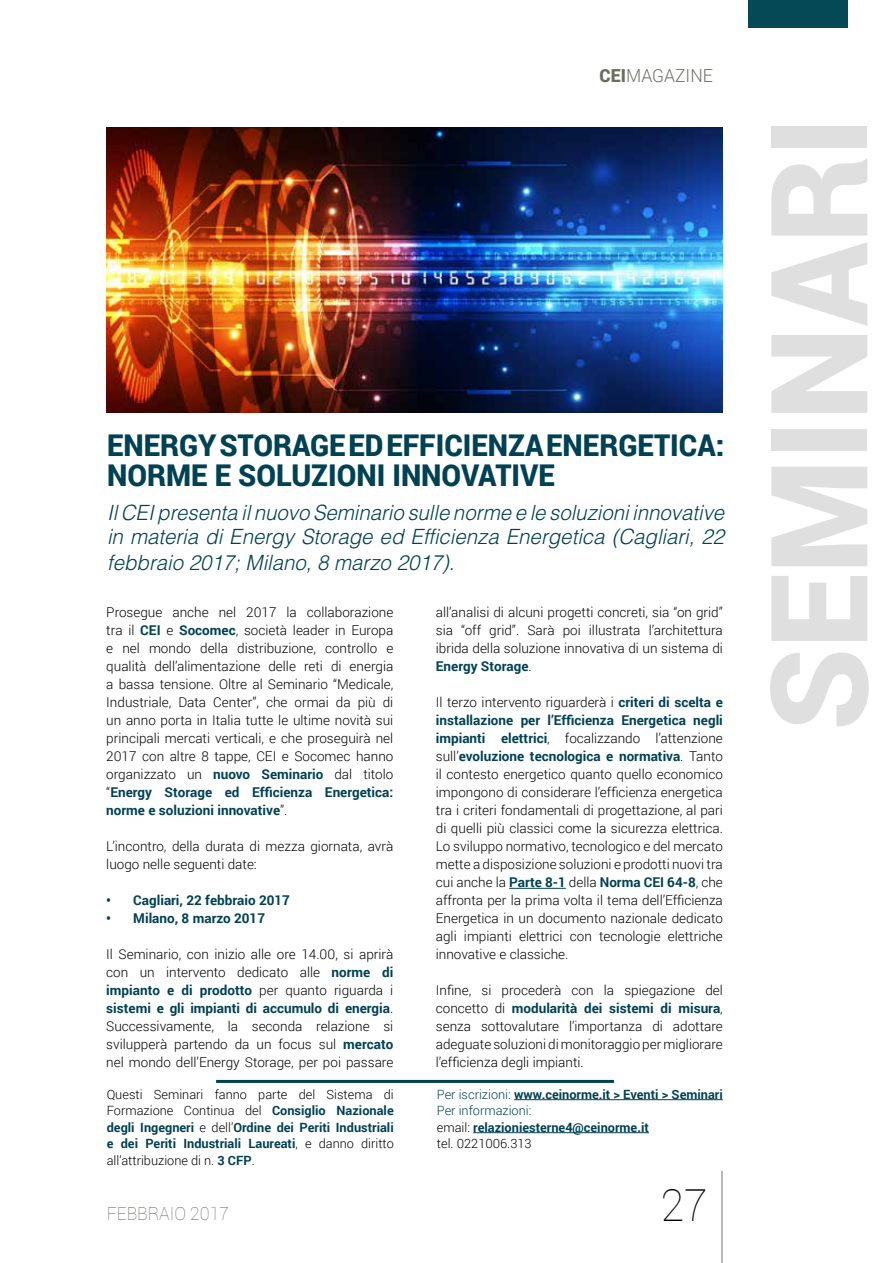
<style>
.page{position:relative;width:893px;height:1263px;background:#fff}
.page>*{position:absolute;margin:0;border:0;box-sizing:border-box;transform-origin:0 0}
.t1{font:900 135px "Roboto";color:#dfdfdf}
.t2{font:100 44.1px "Roboto";color:#000}
.t3{font:900 30px/30px "Roboto";color:#004153;scale:.96 1}
.t4{font:italic 300 21px/24.9px "Helvetica LT Std";color:#004153;text-align:justify}
.t5{font:100 18px "Roboto";color:#6d6c61}
.t6{font:300 18px "Roboto";color:#6d6c61}
.t7{font:300 13.5px/18px "Roboto";color:#000;text-align:justify}
.t8{font:700 13.5px "Roboto";color:#004153}
.t9{font:300 12.75px/16.5px "Roboto";color:#000;text-align:justify}
.t10{font:700 12.75px/16.5px "Roboto";color:#004153}
.s1{font-weight:900}
.s2{font-weight:700;color:#004153}
.s3{font-weight:300}
.s4{font-weight:300;color:#000}
</style>
<div class="page">
<hr style="left:721px;top:1171px;width:2px;height:92px;background:#afafae">
<div style="left:748px;top:0;width:100px;height:28px;background:#064956"></div>
<hr style="left:509px;top:888px;width:57px;height:1px;background:#004153">
<img style="left:106px;top:128px;width:617px;height:284px">
<hr style="left:514px;top:1099px;width:209px;height:1px;background:#004153">
<hr style="left:473px;top:1132px;width:176px;height:1px;background:#004153">
<hr style="left:216px;top:1080px;width:398px;height:3px;background:#004153">
<h3 class="t6" style="left:600px;top:63px;width:115px"><span class="s1">CEI</span>MAGAZINE</h3>
<h3 class="t3" style="left:107px;top:429px;width:644px">ENERGY STORAGE ED EFFICIENZA ENERGETICA:<br>NORME E SOLUZIONI INNOVATIVE</h3>
<h3 class="t4" style="left:107px;top:500px;width:619px">Il CEI presenta il nuovo Seminario sulle norme e le soluzioni innovative in materia di Energy Storage ed Efficienza Energetica (Cagliari, 22 febbraio 2017; Milano, 8 marzo 2017).</h3>
<p class="t7" style="left:106px;top:603px;width:289px">Prosegue anche nel 2017 la collaborazione tra il <span class="s2">CEI</span> e <span class="s2">Socomec</span>, società leader in Europa e nel mondo della distribuzione, controllo e qualità dell’alimentazione delle reti di energia a bassa tensione. Oltre al Seminario “Medicale, Industriale, Data Center”, che ormai da più di un anno porta in Italia tutte le ultime novità sui principali mercati verticali, e che proseguirà nel 2017 con altre 8 tappe, CEI e Socomec hanno organizzato un <span class="s2">nuovo Seminario</span> dal titolo “<span class="s2">Energy Storage ed Efficienza Energetica: norme e soluzioni innovative</span>”.</p>
<p class="t7" style="left:106px;top:837px;width:289px">L’incontro, della durata di mezza giornata, avrà luogo nelle seguenti date:</p>
<p class="t8" style="left:106px;top:891px;width:185px">• Cagliari, 22 febbraio 2017</p>
<p class="t8" style="left:106px;top:909px;width:160px">• Milano, 8 marzo 2017</p>
<p class="t7" style="left:106px;top:945px;width:289px">Il Seminario, con inizio alle ore 14.00, si aprirà con un intervento dedicato alle <span class="s2">norme di impianto e di prodotto</span> per quanto riguarda i <span class="s2">sistemi e gli impianti di accumulo di energia</span>.<br>Successivamente, la seconda relazione si svilupperà partendo da un focus sul <span class="s2">mercato </span>nel mondo dell’Energy Storage, per poi passare</p>
<p class="t7" style="left:436px;top:603px;width:289px">all’analisi di alcuni progetti concreti, sia “on grid” sia “off grid”. Sarà poi illustrata l’architettura ibrida della soluzione innovativa di un sistema di <span class="s2">Energy Storage</span>.</p>
<p class="t7" style="left:436px;top:693px;width:289px">Il terzo intervento riguarderà i <span class="s2">criteri di scelta e installazione per l’Efficienza Energetica negli impianti elettrici</span>, focalizzando l’attenzione sull’<span class="s2">evoluzione tecnologica e normativa</span>. Tanto il contesto energetico quanto quello economico impongono di considerare l’efficienza energetica tra i criteri fondamentali di progettazione, al pari di quelli più classici come la sicurezza elettrica.<br>Lo sviluppo normativo, tecnologico e del mercato mette a disposizione soluzioni e prodotti nuovi tra cui anche la <span class="s2">Parte 8-1</span> della <span class="s2">Norma CEI 64-8</span>, che affronta per la prima volta il tema dell’Efficienza Energetica in un documento nazionale dedicato agli impianti elettrici con tecnologie elettriche innovative e classiche.</p>
<p class="t7" style="left:436px;top:981px;width:289px">Infine, si procederà con la spiegazione del concetto di <span class="s2">modularità dei sistemi di misura</span>, senza sottovalutare l’importanza di adottare adeguate soluzioni di monitoraggio per migliorare l’efficienza degli impianti.</p>
<p class="t9" style="left:107px;top:1085px;width:289px">Questi Seminari fanno parte del Sistema di Formazione Continua del <span class="s2">Consiglio Nazionale degli Ingegneri</span> e dell’<span class="s2">Ordine dei Periti Industriali e dei Periti Industriali Laureati</span>, e danno diritto all’attribuzione di n. <span class="s2">3 CFP</span>.</p>
<p class="t10" style="left:437px;top:1085px;width:287px"><span class="s3">Per iscrizioni:</span> www.ceinorme.it &gt; Eventi &gt; Seminari<br><span class="s3">Per informazioni:<br></span><span class="s4">email:</span> relazioniesterne4@ceinorme.it<br><span class="s4">tel. 0221006.313</span></p>
<h3 class="t5" style="left:107px;top:1201px;width:124px">FEBBRAIO 2017</h3>
<h2 class="t2" style="left:661px;top:1174px;width:48px">27</h2>
<h1 class="t1" style="left:724px;top:731px;width:616px;rotate:-90deg">SEMINARI</h1>
</div>
